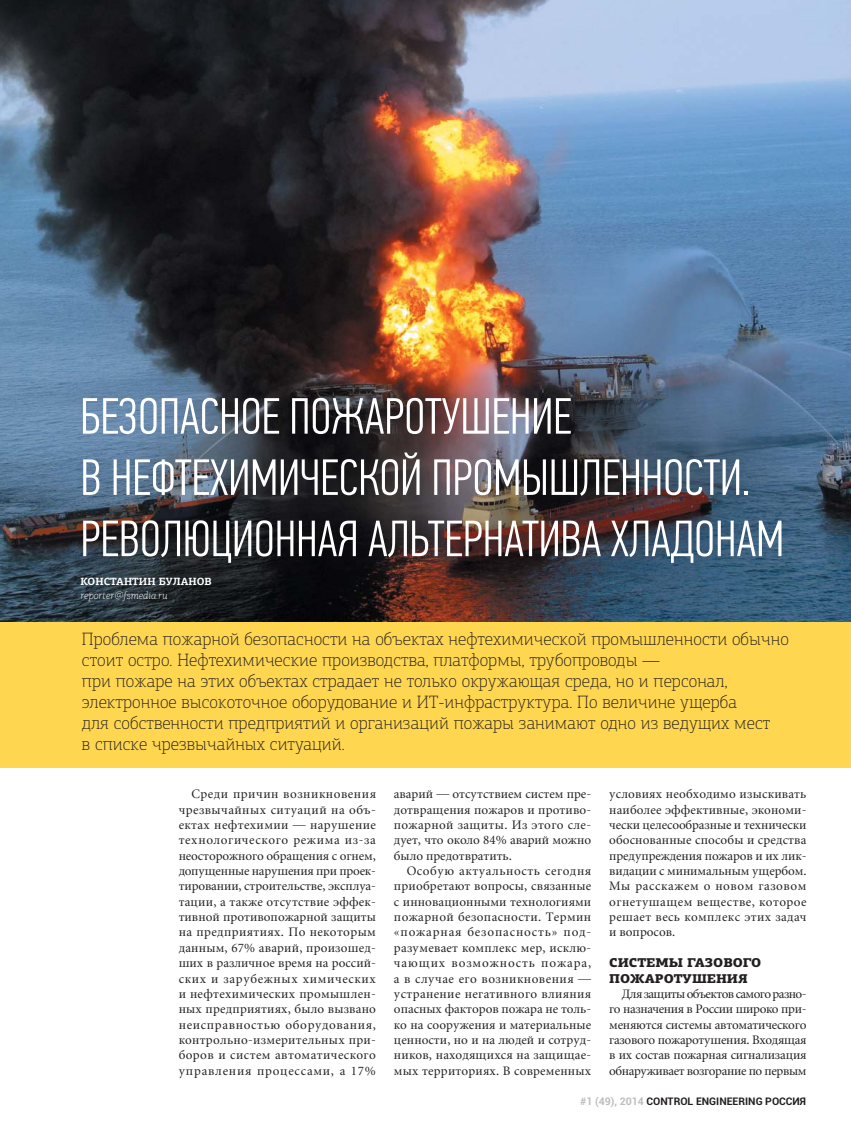
<style>
.page{position:relative;width:851px;height:1136px;background:#fff}
.page>*{position:absolute;margin:0;border:0;box-sizing:border-box;transform-origin:0 0}
.t1{font:300 51px/61.2px "PF Din Text Comp Pro";color:#fff}
.t2{font:100 18px/21px "PF Agora Slab Pro";letter-spacing:.005em;color:#231f20}
.t3{font:12.75px/15.3px "Miniature";letter-spacing:.015em;color:#231f20;text-align:justify}
.t4{font:900 12.75px/15.3px "PF Agora Slab Pro";color:#231f20}
.t5{font:700 10.5px "Roboto";color:#231f20}
.t6{font:italic 100 10.5px "PF Agora Slab Pro";color:#fff}
.t7{font:700 10.5px "PF Agora Slab Pro";color:#fff}
.s1{color:#bbbdc0}
</style>
<div class="page">
<img style="left:0;top:0;width:850px;height:621px">
<div style="left:0;top:621px;width:850px;height:146px;background:#ffd64f"></div>
<h1 class="t1" style="left:80px;top:385px;width:705px">БЕЗОПАСНОЕ ПОЖАРОТУШЕНИЕ<br>В НЕФТЕХИМИЧЕСКОЙ ПРОМЫШЛЕННОСТИ.<br>РЕВОЛЮЦИОННАЯ АЛЬТЕРНАТИВА ХЛАДОНАМ</h1>
<p class="t7" style="left:80px;top:575px;width:133px">КОНСТАНТИН БУЛАНОВ</p>
<p class="t6" style="left:80px;top:589px;width:89px">reporter@fsmedia.ru</p>
<p class="t2" style="left:82px;top:628px;width:708px">Проблема пожарной безопасности на объектах нефтехимической промышленности обычно стоит остро. Нефтехимические производства, платформы, трубопроводы —<br>при пожаре на этих объектах страдает не только окружающая среда, но и персонал, электронное высокоточное оборудование и ИТ-инфраструктура. По величине ущерба<br>для собственности предприятий и организаций пожары занимают одно из ведущих мест<br>в списке чрезвычайных ситуаций.</p>
<p class="t3" style="left:179px;top:788px;width:199px;text-indent:13px">Среди причин возникновения чрезвычайных ситуаций на объ&shy;ектах нефтехимии — нарушение технологического режима из-за неосторожного обращения с огнем, допущенные нарушения при проек&shy;тировании, строительстве, эксплуа&shy;тации, а также отсутствие эффек&shy;тивной противопожарной защиты на предприятиях. По некоторым данным, 67% аварий, произошед&shy;ших в различное время на россий&shy;ских и зарубежных химических и нефтехимических промышлен&shy;ных предприятиях, было вызвано неисправностью оборудования, контрольно-измерительных при&shy;боров и систем автоматического управления процессами, а 17%</p>
<p class="t3" style="left:394px;top:788px;width:199px">аварий — отсутствием систем пре&shy;дотвращения пожаров и противо&shy;пожарной защиты. Из этого сле&shy;дует, что около 84% аварий можно было предотвратить.</p>
<p class="t3" style="left:609px;top:788px;width:199px">условиях необходимо изыскивать наиболее эффективные, экономи&shy;чески целесообразные и технически обоснованные способы и средства предупреждения пожаров и их лик&shy;видации с минимальным ущербом.<br>Мы расскажем о новом газовом огнетушащем веществе, которое решает весь комплекс этих задач и вопросов.</p>
<p class="t4" style="left:609px;top:955px;width:154px">СИСТЕМЫ ГАЗОВОГО<br>ПОЖАРОТУШЕНИЯ</p>
<p class="t3" style="left:609px;top:987px;width:199px;text-indent:13px">Для защиты объектов самого разно&shy;го назначения в России широко при&shy;меняются системы автоматического газового пожаротушения. Входящая в их состав пожарная сигнализация обнаруживает возгорание по первым</p>
<p class="t3" style="left:394px;top:864px;width:199px;text-indent:13px">Особую актуальность сегодня приобретают вопросы, связанные с инновационными технологиями пожарной безопасности. Термин «пожарная безопасность» под&shy;разумевает комплекс мер, исклю&shy;чающих возможность пожара, а в случае его возникновения — устранение негативного влияния опасных факторов пожара не толь&shy;ко на сооружения и материальные ценности, но и на людей и сотруд&shy;ников, находящихся на защищае&shy;мых территориях. В современных</p>
<p class="t5" style="left:580px;top:1093px;width:227px"><span class="s1">#1 (49), 2014</span> CONTROL ENGINEERING РОССИЯ</p>
</div>
